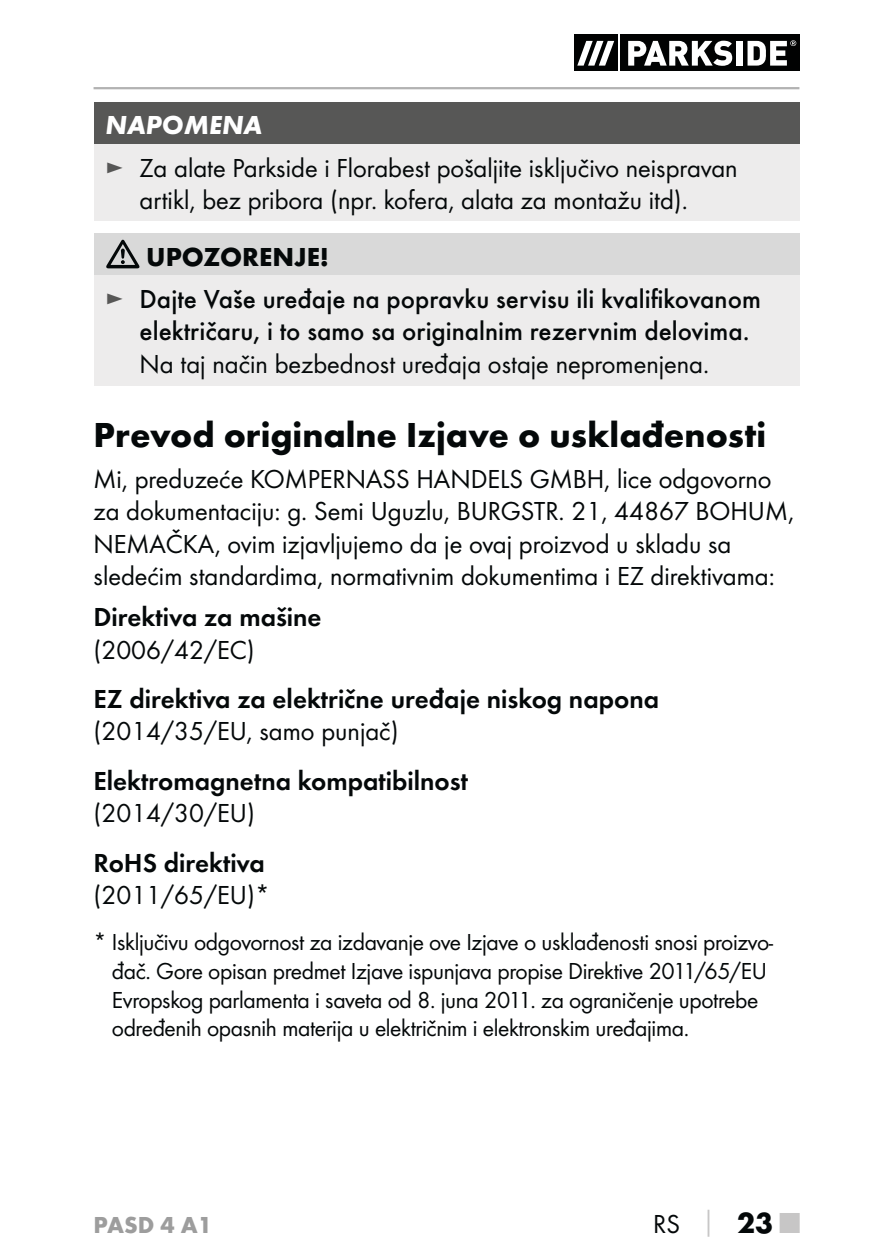
<style>
.page{position:relative;width:893px;height:1259px;background:#fff}
.page>*{position:absolute;margin:0;border:0;box-sizing:border-box;transform-origin:0 0}
.t1{font:700 36px "Futura";color:#040809}
.t2{font:27px/32.4px "Futura Boo";color:#040809;text-align:center}
.t3{font:500 27px/41.7px "Futura";color:#040809}
.t4{font:27px "Futura Dem";color:#040809}
.t5{font:italic 700 27px "Futura";color:#fff}
.t6{font:24px/28.8px "Futura Boo";letter-spacing:-.015em;color:#040809}
.t7{font:700 24px "Futura";color:#9d9d9d}
.s1{color:#575756}
.s2{font-weight:700}
.s3{font-family:"Futura Boo";font-weight:400;color:#575756}
.s4{font-family:"Futura";font-weight:700;color:#c7c6c6}
.s5{font-family:"Futura";font-weight:700;font-size:30px}
.s6{font-family:"Futura";font-weight:700;font-size:30px;color:#c7c6c6}
</style>
<div class="page">
<hr style="left:94px;top:87px;width:705px;height:2px;background:#b2b2b2">
<div style="left:574px;top:35px;width:44px;height:36px;background:#010202"></div>
<div style="left:620px;top:35px;width:179px;height:36px;background:#010202"></div>
<svg style="left:577px;top:41px;width:37px;height:25px"></svg>
<svg style="left:628px;top:41px;width:104px;height:25px"></svg>
<div style="left:736px;top:41px;width:6px;height:25px;background:#fff"></div>
<svg style="left:747px;top:40px;width:49px;height:26px"></svg>
<div style="left:94px;top:102px;width:705px;height:43px;background:#575756"></div>
<div style="left:94px;top:145px;width:705px;height:76px;background:#edecec"></div>
<div style="left:94px;top:233px;width:705px;height:43px;background:#d9d9d9"></div>
<div style="left:94px;top:276px;width:705px;height:110px;background:#edecec"></div>
<svg style="left:106px;top:240px;width:33px;height:28px"></svg>
<p class="t5" style="left:106px;top:116px;width:158px">NAPOMENA</p>
<p class="t2" style="left:106px;top:153px;width:634px"><span class="s1">►</span> Za alate Parkside i Florabest pošaljite isključivo neispravan artikl, bez pribora (npr. kofera, alata za montažu itd).</p>
<p class="t3" style="left:106px;top:238px;width:657px;text-indent:41px"><span class="s2">UPOZORENJE!<br></span><span class="s3">►</span> Dajte Vaše uređaje na popravku servisu ili kvalifikovanom</p>
<p class="t3" style="left:140px;top:312px;width:611px">električaru, i to samo sa originalnim rezervnim delovima.</p>
<p class="t2" style="left:140px;top:349px;width:571px">Na taj način bezbednost uređaja ostaje nepromenjena.</p>
<h1 class="t1" style="left:94px;top:421px;width:674px">Prevod originalne Izjave o usklađenosti</h1>
<p class="t2" style="left:94px;top:464px;width:702px;text-align:left">Mi, preduzeće KOMPERNASS HANDELS GMBH, lice odgovorno za dokumentaciju: g. Semi Uguzlu, BURGSTR. 21, 44867 BOHUM, NEMAČKA, ovim izjavljujemo da je ovaj proizvod u skladu sa sledećim standardima, normativnim dokumentima i EZ direktivama:</p>
<p class="t4" style="left:94px;top:605px;width:230px">Direktiva za mašine</p>
<p class="t2" style="left:94px;top:635px;width:163px">(2006/42/EC)</p>
<p class="t4" style="left:94px;top:687px;width:567px">EZ direktiva za električne uređaje niskog napona</p>
<p class="t2" style="left:94px;top:716px;width:307px">(2014/35/EU, samo punjač)</p>
<p class="t4" style="left:94px;top:769px;width:376px">Elektromagnetna kompatibilnost</p>
<p class="t2" style="left:94px;top:798px;width:163px">(2014/30/EU)</p>
<p class="t4" style="left:94px;top:850px;width:173px">RoHS direktiva</p>
<p class="t2" style="left:94px;top:880px;width:178px">(2011/65/EU)*</p>
<p class="t6" style="left:112px;top:928px;width:663px;text-indent:-18px">* Isključivu odgovornost za izdavanje ove Izjave o usklađenosti snosi proizvo&shy;đač. Gore opisan predmet Izjave ispunjava propise Direktive 2011/65/EU Evropskog parlamenta i saveta od 8. juna 2011. za ograničenje upotrebe određenih opasnih materija u električnim i elektronskim uređajima.</p>
<p class="t7" style="left:94px;top:1216px;width:120px">PASD 4 A1</p>
<p class="t2" style="left:653px;top:1209px;width:148px">RS <span class="s4">│</span> <span class="s5">23</span> <span class="s6">■</span></p>
</div>
